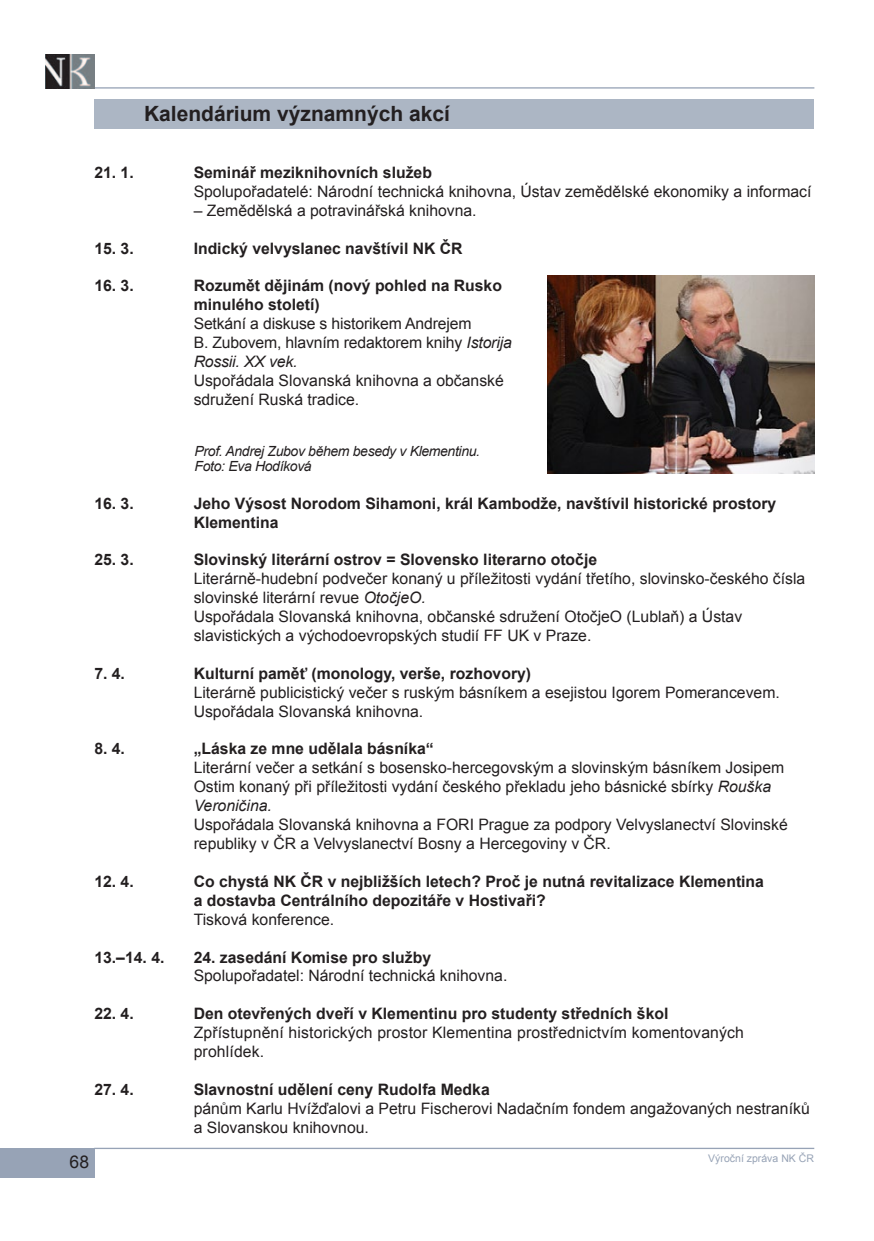
<style>
.page{position:relative;width:874px;height:1241px;background:#fff}
.page>*{position:absolute;margin:0;border:0;box-sizing:border-box;transform-origin:0 0}
.t1{font:700 21px "Arial";color:#231f20}
.t2{font:17.5px "Arial";color:#231f20}
.t3{font:15.75px/18.9px "Arial";color:#231f20}
.t4{font:700 15.75px/18.9px "Arial";color:#231f20}
.t5{font:italic 14px "Arial";letter-spacing:-.025em;color:#231f20}
.t6{font:10.5px "Arial";color:#97a3b6}
.s1{font-style:italic}
</style>
<div class="page">
<hr style="left:94px;top:1147px;width:719px;height:1px;background:#97a3b6">
<div style="left:0;top:1147px;width:94px;height:30px;background:#97a3b6"></div>
<hr style="left:94px;top:87px;width:720px;height:2px;background:#97a3b6">
<img style="left:46px;top:55px;width:48px;height:34px">
<div style="left:94px;top:99px;width:719px;height:30px;background:#acb6c4"></div>
<img style="left:547px;top:275px;width:266px;height:198px">
<p class="t1" style="left:144px;top:100px;width:307px">Kalendárium významných akcí</p>
<p class="t4" style="left:94px;top:163px;width:41px">21. 1.</p>
<p class="t4" style="left:193px;top:163px;width:240px">Seminář meziknihovních služeb</p>
<p class="t3" style="left:193px;top:182px;width:619px">Spolupořadatelé: Národní technická knihovna, Ústav zemědělské ekonomiky a informací</p>
<p class="t3" style="left:193px;top:201px;width:284px">– Zemědělská a potravinářská knihovna.</p>
<p class="t4" style="left:94px;top:239px;width:41px">15. 3.</p>
<p class="t4" style="left:193px;top:239px;width:270px">Indický velvyslanec navštívil NK ČR</p>
<p class="t4" style="left:94px;top:277px;width:41px">16. 3.</p>
<p class="t4" style="left:193px;top:277px;width:310px">Rozumět dějinám (nový pohled na Rusko minulého století)</p>
<p class="t3" style="left:193px;top:314px;width:319px">Setkání a diskuse s historikem Andrejem<br>B. Zubovem, hlavním redaktorem knihy <span class="s1">Istorija<br>Rossii. XX vek.</span></p>
<p class="t3" style="left:193px;top:371px;width:311px">Uspořádala Slovanská knihovna a občanské sdružení Ruská tradice.</p>
<p class="t5" style="left:194px;top:441px;width:287px">Prof. Andrej Zubov během besedy v Klementinu.</p>
<p class="t5" style="left:194px;top:457px;width:118px">Foto: Eva Hodíková</p>
<p class="t4" style="left:94px;top:494px;width:41px">16. 3.</p>
<p class="t4" style="left:193px;top:494px;width:584px">Jeho Výsost Norodom Sihamoni, král Kambodže, navštívil historické prostory<br>Klementina</p>
<p class="t4" style="left:94px;top:550px;width:41px">25. 3.</p>
<p class="t4" style="left:193px;top:550px;width:405px">Slovinský literární ostrov = Slovensko literarno otočje</p>
<p class="t3" style="left:193px;top:569px;width:613px">Literárně-hudební podvečer konaný u příležitosti vydání třetího, slovinsko-českého čísla slovinské literární revue <span class="s1">OtočjeO.</span></p>
<p class="t3" style="left:193px;top:607px;width:550px">Uspořádala Slovanská knihovna, občanské sdružení OtočjeO (Lublaň) a Ústav slavistických a východoevropských studií FF UK v Praze.</p>
<p class="t4" style="left:94px;top:664px;width:32px">7. 4.</p>
<p class="t4" style="left:193px;top:664px;width:339px">Kulturní paměť (monology, verše, rozhovory)</p>
<p class="t3" style="left:193px;top:682px;width:587px">Literárně publicistický večer s ruským básníkem a esejistou Igorem Pomerancevem.</p>
<p class="t3" style="left:193px;top:701px;width:231px">Uspořádala Slovanská knihovna.</p>
<p class="t4" style="left:94px;top:739px;width:32px">8. 4.</p>
<p class="t4" style="left:193px;top:739px;width:241px">„Láska ze mne udělala básníka“</p>
<p class="t3" style="left:193px;top:758px;width:591px">Literární večer a setkání s bosensko-hercegovským a slovinským básníkem Josipem<br>Ostim konaný při příležitosti vydání českého překladu jeho básnické sbírky <span class="s1">Rouška<br>Veroničina.</span></p>
<p class="t3" style="left:193px;top:815px;width:595px">Uspořádala Slovanská knihovna a FORI Prague za podpory Velvyslanectví Slovinské republiky v ČR a Velvyslanectví Bosny a Hercegoviny v ČR.</p>
<p class="t4" style="left:94px;top:872px;width:41px">12. 4.</p>
<p class="t4" style="left:193px;top:872px;width:571px">Co chystá NK ČR v nejbližších letech? Proč je nutná revitalizace Klementina a dostavba Centrálního depozitáře v Hostivaři?</p>
<p class="t3" style="left:193px;top:909px;width:142px">Tisková konference.</p>
<p class="t4" style="left:94px;top:947px;width:72px">13.–14. 4.</p>
<p class="t4" style="left:193px;top:947px;width:239px">24. zasedání Komise pro služby</p>
<p class="t3" style="left:193px;top:966px;width:315px">Spolupořadatel: Národní technická knihovna.</p>
<p class="t4" style="left:94px;top:1004px;width:41px">22. 4.</p>
<p class="t4" style="left:193px;top:1004px;width:476px">Den otevřených dveří v Klementinu pro studenty středních škol</p>
<p class="t3" style="left:193px;top:1023px;width:551px">Zpřístupnění historických prostor Klementina prostřednictvím komentovaných prohlídek.</p>
<p class="t4" style="left:94px;top:1080px;width:41px">27. 4.</p>
<p class="t4" style="left:193px;top:1080px;width:297px">Slavnostní udělení ceny Rudolfa Medka</p>
<p class="t3" style="left:193px;top:1098px;width:617px">pánům Karlu Hvížďalovi a Petru Fischerovi Nadačním fondem angažovaných nestraníků a Slovanskou knihovnou.</p>
<p class="t2" style="left:70px;top:1150px;width:21px">68</p>
<p class="t6" style="left:708px;top:1151px;width:107px">Výroční zpráva NK ČR</p>
</div>
